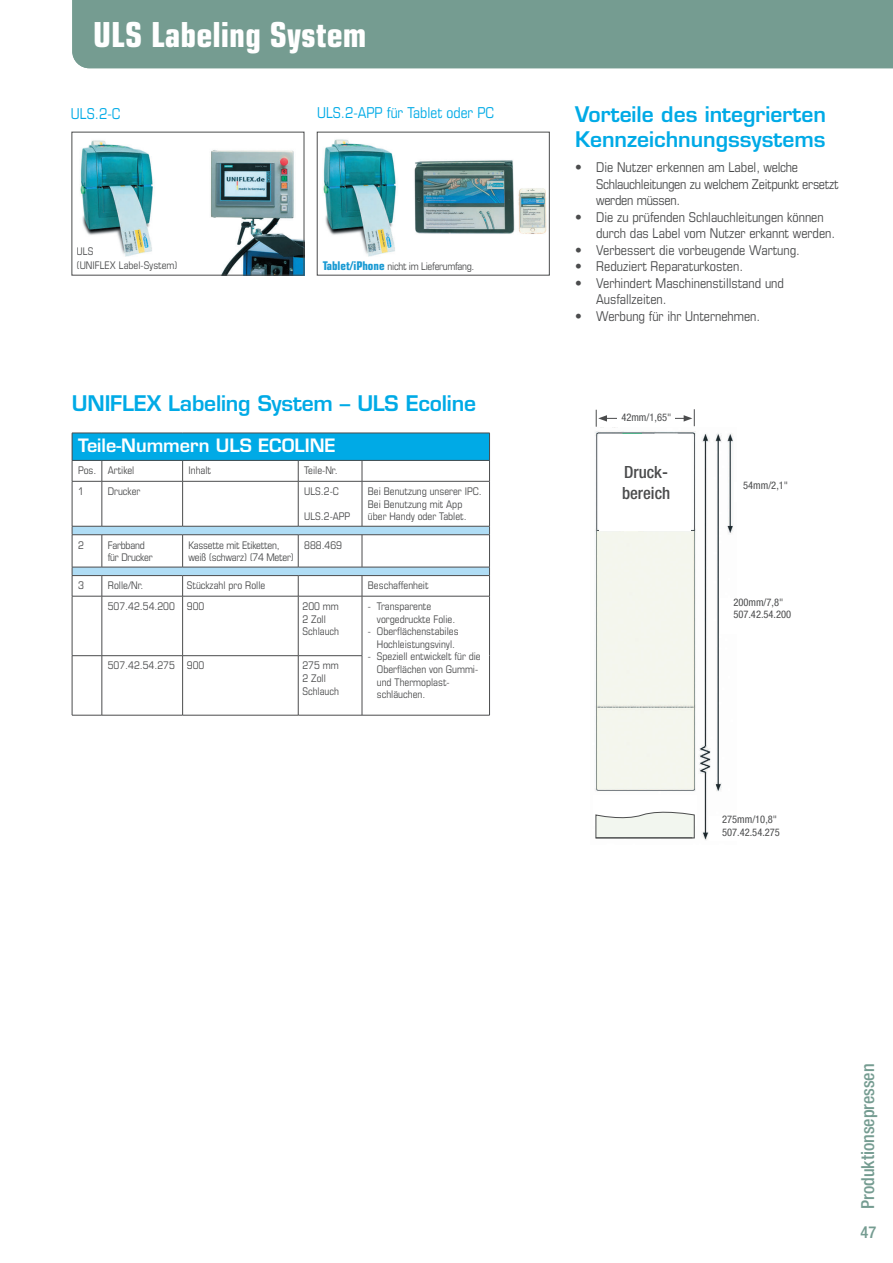
<style>
.page{position:relative;width:893px;height:1263px;background:#fff}
.page>*{position:absolute;margin:0;border:0;box-sizing:border-box;transform-origin:0 0}
.t1{font:700 condensed 34.5px "Eurostile LT Std";color:#fff}
.t2{font:600 21px/25.2px "Eurostile LT Std";color:#00aae6}
.t3{font:600 18px "Eurostile LT Std";color:#fff}
.t4{font:500 condensed 18px "Helvetica Neue LT Pro";color:#759c91}
.t5{font:500 condensed 16.8px/20.1px "Helvetica Neue LT Pro";color:#4b4c4d}
.t6{font:500 condensed 16.5px "Helvetica Neue LT Pro";color:#759c91}
.t7{font:condensed 15px "Eurostile LT Std";color:#00aae6}
.t8{font:condensed 13.5px/16.5px "Eurostile LT Std";color:#4b4c4d}
.t9{font:condensed 13.5px/16.5px "Eurostile LT Std";letter-spacing:-.02em;color:#4b4c4d}
.t10{font:condensed 10.5px/12.6px "Eurostile LT Std";color:#4b4c4d}
.t11{font:condensed 10.5px/12.6px "Helvetica Neue LT Pro";color:#4b4c4d}
.t12{font:condensed 10.5px/12.6px "Eurostile LT Std";letter-spacing:-.02em;color:#4b4c4d}
.t13{font:condensed 10.5px "Eurostile LT Std";letter-spacing:-.025em;color:#4b4c4d}
.s1{font-weight:700;font-size:12px;color:#1a9ad3}
</style>
<div class="page">
<img style="left:549px;top:157px;width:1px;height:100px">
<img style="left:71px;top:134px;width:1px;height:127px">
<img style="left:72px;top:132px;width:477px;height:143px">
<div style="left:72px;top:433px;width:417px;height:27px;background:#00aae6"></div>
<hr style="left:72px;top:433px;width:30px;height:1px;background:#4b4c4d">
<hr style="left:102px;top:433px;width:81px;height:1px;background:#4b4c4d">
<hr style="left:183px;top:433px;width:115px;height:1px;background:#4b4c4d">
<hr style="left:298px;top:433px;width:192px;height:1px;background:#4b4c4d">
<hr style="left:72px;top:460px;width:30px;height:1px;background:#4b4c4d">
<svg style="left:72px;top:433px;width:1px;height:48px"></svg>
<hr style="left:102px;top:460px;width:81px;height:1px;background:#4b4c4d">
<svg style="left:102px;top:461px;width:1px;height:20px"></svg>
<hr style="left:183px;top:460px;width:115px;height:1px;background:#4b4c4d">
<svg style="left:182px;top:461px;width:1px;height:20px"></svg>
<hr style="left:298px;top:460px;width:64px;height:1px;background:#4b4c4d">
<svg style="left:298px;top:461px;width:1px;height:20px"></svg>
<hr style="left:362px;top:460px;width:128px;height:1px;background:#4b4c4d">
<svg style="left:362px;top:461px;width:1px;height:20px"></svg>
<svg style="left:489px;top:433px;width:1px;height:48px"></svg>
<hr style="left:72px;top:481px;width:30px;height:1px;background:#4b4c4d">
<hr style="left:72px;top:482px;width:1px;height:44px;background:#4b4c4d">
<hr style="left:102px;top:481px;width:81px;height:1px;background:#4b4c4d">
<hr style="left:102px;top:482px;width:1px;height:44px;background:#4b4c4d">
<hr style="left:183px;top:481px;width:115px;height:1px;background:#4b4c4d">
<hr style="left:182px;top:482px;width:1px;height:44px;background:#4b4c4d">
<hr style="left:298px;top:481px;width:64px;height:1px;background:#4b4c4d">
<hr style="left:298px;top:482px;width:1px;height:44px;background:#4b4c4d">
<hr style="left:362px;top:481px;width:128px;height:1px;background:#4b4c4d">
<hr style="left:362px;top:482px;width:1px;height:44px;background:#4b4c4d">
<hr style="left:489px;top:482px;width:1px;height:44px;background:#4b4c4d">
<svg style="left:72px;top:526px;width:418px;height:70px"></svg>
<hr style="left:72px;top:596px;width:30px;height:1px;background:#4b4c4d">
<hr style="left:72px;top:596px;width:1px;height:60px;background:#4b4c4d">
<hr style="left:102px;top:596px;width:81px;height:1px;background:#4b4c4d">
<hr style="left:102px;top:596px;width:1px;height:60px;background:#4b4c4d">
<hr style="left:183px;top:596px;width:115px;height:1px;background:#4b4c4d">
<hr style="left:182px;top:596px;width:1px;height:60px;background:#4b4c4d">
<hr style="left:298px;top:596px;width:64px;height:1px;background:#4b4c4d">
<hr style="left:298px;top:596px;width:1px;height:60px;background:#4b4c4d">
<hr style="left:362px;top:596px;width:128px;height:1px;background:#4b4c4d">
<hr style="left:362px;top:596px;width:1px;height:60px;background:#4b4c4d">
<hr style="left:489px;top:596px;width:1px;height:60px;background:#4b4c4d">
<hr style="left:72px;top:655px;width:30px;height:1px;background:#4b4c4d">
<hr style="left:72px;top:656px;width:1px;height:59px;background:#4b4c4d">
<hr style="left:102px;top:655px;width:81px;height:1px;background:#4b4c4d">
<hr style="left:102px;top:656px;width:1px;height:59px;background:#4b4c4d">
<hr style="left:183px;top:655px;width:115px;height:1px;background:#4b4c4d">
<hr style="left:182px;top:656px;width:1px;height:59px;background:#4b4c4d">
<hr style="left:298px;top:655px;width:64px;height:1px;background:#4b4c4d">
<hr style="left:298px;top:656px;width:1px;height:59px;background:#4b4c4d">
<hr style="left:362px;top:656px;width:1px;height:59px;background:#4b4c4d">
<hr style="left:489px;top:656px;width:1px;height:59px;background:#4b4c4d">
<hr style="left:72px;top:715px;width:30px;height:1px;background:#4b4c4d">
<hr style="left:102px;top:715px;width:81px;height:1px;background:#4b4c4d">
<hr style="left:183px;top:715px;width:115px;height:1px;background:#4b4c4d">
<hr style="left:298px;top:715px;width:192px;height:1px;background:#4b4c4d">
<img style="left:594px;top:427px;width:139px;height:413px">
<div style="left:600px;top:434px;width:91px;height:97px;background:#fff"></div>
<div style="left:72px;top:0;width:821px;height:68px;background:#759c91"></div>
<hr style="left:604px;top:418px;width:82px;height:1px;background:#4b4c4d">
<svg style="left:596px;top:410px;width:11px;height:17px"></svg>
<svg style="left:684px;top:409px;width:11px;height:17px"></svg>
<div style="left:593px;top:795px;width:104px;height:30px;background:#fff"></div>
<svg style="left:596px;top:811px;width:98px;height:27px"></svg>
<hr style="left:596px;top:838px;width:96px;height:1px;background:#4b4c4d">
<div style="left:617px;top:413px;width:58px;height:14px;background:#fff"></div>
<div style="left:720px;top:598px;width:95px;height:35px;background:#fff"></div>
<div style="left:709px;top:816px;width:95px;height:24px;background:#fff"></div>
<h1 class="t1" style="left:93px;top:20px;width:275px">ULS Labeling System</h1>
<h3 class="t7" style="left:71px;top:107px;width:51px">ULS.2-C</h3>
<h3 class="t7" style="left:317px;top:106px;width:178px">ULS.2-APP für Tablet oder PC</h3>
<p class="t10" style="left:77px;top:246px;width:74px;line-height:13.5px">ULS<br>(UNIFLEX L b l S</p>
<p class="t10" style="left:124px;top:260px;width:56px">a e - ystem)</p>
<p class="t13" style="left:323px;top:262px;width:153px"><span class="s1">Tablet/iPhone</span> nicht im Lieferumfang.</p>
<h2 class="t2" style="left:72px;top:393px;width:406px">UNIFLEX Labeling System – ULS Ecoline</h2>
<h3 class="t3" style="left:78px;top:438px;width:259px">Teile-Nummern ULS ECOLINE</h3>
<p class="t10" style="left:78px;top:465px;width:58px">Pos. Artikel</p>
<p class="t10" style="left:189px;top:465px;width:24px">Inhalt</p>
<p class="t10" style="left:304px;top:465px;width:35px">Teile-Nr.</p>
<p class="t10" style="left:78px;top:486px;width:7px">1</p>
<p class="t10" style="left:108px;top:486px;width:34px">Drucker</p>
<p class="t10" style="left:304px;top:486px;width:36px">ULS.2-C</p>
<p class="t10" style="left:304px;top:511px;width:47px">ULS.2-APP</p>
<p class="t10" style="left:368px;top:486px;width:115px">Bei Benutzung unserer IPC.<br>Bei Benutzung mit App über Handy oder Tablet.</p>
<p class="t10" style="left:78px;top:539px;width:7px">2</p>
<p class="t12" style="left:108px;top:539px;width:46px">Farbband für Drucker</p>
<p class="t12" style="left:189px;top:539px;width:107px">Kassette mit Etiketten, weiß (schwarz) (74 Meter)</p>
<p class="t10" style="left:304px;top:539px;width:39px">888.469</p>
<p class="t10" style="left:78px;top:580px;width:7px">3</p>
<p class="t10" style="left:108px;top:580px;width:37px">Rolle/Nr.</p>
<p class="t10" style="left:187px;top:580px;width:80px">Stückzahl pro Rolle</p>
<p class="t10" style="left:368px;top:580px;width:62px">Beschaffenheit</p>
<p class="t10" style="left:108px;top:601px;width:98px">507.42.54.200 900</p>
<p class="t10" style="left:302px;top:601px;width:38px">200 mm<br>2 Zoll<br>Schlauch</p>
<p class="t10" style="left:377px;top:601px;width:80px;text-indent:-9px">- Transparente vorgedruckte Folie.</p>
<p class="t10" style="left:368px;top:626px;width:92px;text-align:center">- Oberflächenstabiles<br>Hochleistungsvinyl.</p>
<p class="t10" style="left:377px;top:651px;width:105px;text-indent:-9px">- Speziell entwickelt für die<br>Oberflächen von Gummi&shy;und Thermoplast&shy;schläuchen.</p>
<p class="t10" style="left:108px;top:660px;width:98px">507.42.54.275 900</p>
<p class="t10" style="left:302px;top:660px;width:38px">275 mm<br>2 Zoll<br>Schlauch</p>
<h2 class="t2" style="left:575px;top:104px;width:252px">Vorteile des integrierten<br>Kennzeichnungssystems</h2>
<p class="t9" style="left:596px;top:160px;width:244px;text-indent:-21px">• Die Nutzer erkennen am Label, welche<br>Schlauchleitungen zu welchem Zeitpunkt ersetzt werden müssen.</p>
<p class="t8" style="left:596px;top:210px;width:241px;text-indent:-21px">• Die zu prüfenden Schlauchleitungen können durch das Label vom Nutzer erkannt werden.</p>
<p class="t8" style="left:575px;top:243px;width:226px">• Verbessert die vorbeugende Wartung.</p>
<p class="t8" style="left:575px;top:259px;width:169px">• Reduziert Reparaturkosten.</p>
<p class="t8" style="left:596px;top:276px;width:189px;text-indent:-21px">• Verhindert Maschinenstillstand und<br>Ausfallzeiten.</p>
<p class="t8" style="left:575px;top:309px;width:187px">• Werbung für ihr Unternehmen.</p>
<p class="t11" style="left:621px;top:411px;width:52px">42mm/1,65"</p>
<h3 class="t5" style="left:622px;top:463px;width:50px">Druck&shy;bereich</h3>
<p class="t11" style="left:743px;top:479px;width:47px">54mm/2,1"</p>
<p class="t11" style="left:733px;top:596px;width:59px">200mm/7,8"<br>507.42.54.200</p>
<p class="t11" style="left:722px;top:813px;width:59px">275mm/10,8"<br>507.42.54.275</p>
<h3 class="t4" style="left:857px;top:1209px;width:147px;rotate:-90deg">Produktionsepressen</h3>
<h3 class="t6" style="left:860px;top:1223px;width:17px">47</h3>
</div>
